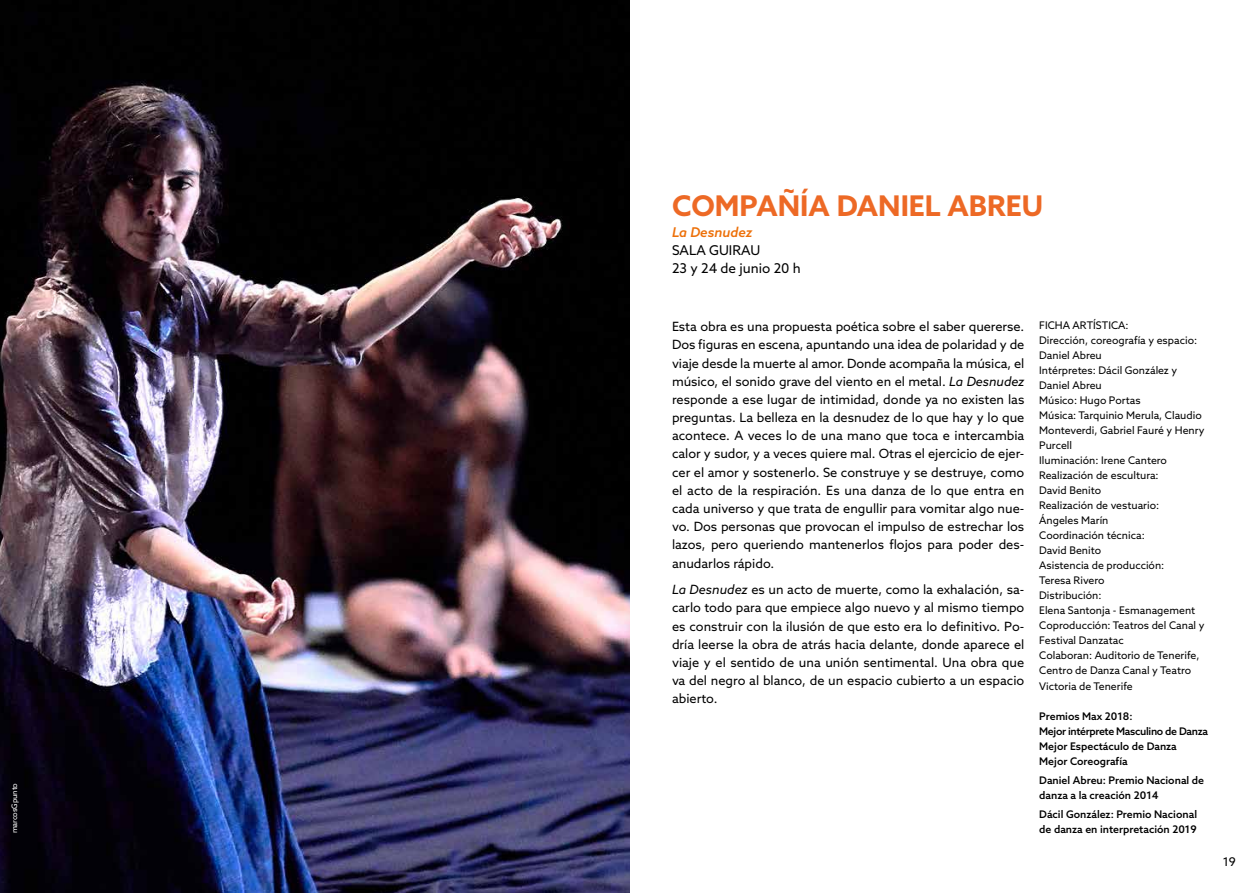
<style>
.page{position:relative;width:1259px;height:893px;background:#fff}
.page>*{position:absolute;margin:0;border:0;box-sizing:border-box;transform-origin:0 0}
.t1{font:700 28.5px "Azo Sans";color:#ed6925}
.t2{font:13.5px/18px "Azo Sans";color:#000}
.t3{font:italic 500 13.5px "Azo Sans";color:#ed7009}
.t4{font:12.75px/18.1px "Azo Sans";color:#000;text-align:justify}
.t5{font:12px "Azo Sans";color:#000}
.t6{font:10.5px/15px "Azo Sans";color:#000}
.t7{font:500 10.5px/15px "Azo Sans";color:#000}
.t8{font:7.5px "Azo Sans";letter-spacing:-.02em;color:#fff}
.s1{font-style:italic}
</style>
<div class="page">
<img style="left:0;top:0;width:629px;height:893px">
<p class="t8" style="left:10px;top:833px;width:52px;rotate:-90deg">marcosGpunto</p>
<h1 class="t1" style="left:672px;top:187px;width:372px">COMPAÑÍA DANIEL ABREU</h1>
<p class="t3" style="left:672px;top:223px;width:82px">La Desnudez</p>
<p class="t2" style="left:672px;top:241px;width:130px">SALA GUIRAU<br>23 y 24 de junio 20 h</p>
<p class="t4" style="left:672px;top:317px;width:354px">Esta obra es una propuesta poética sobre el saber quererse.<br>Dos figuras en escena, apuntando una idea de polaridad y de viaje desde la muerte al amor. Donde acompaña la música, el músico, el sonido grave del viento en el metal. <span class="s1">La Desnudez </span>responde a ese lugar de intimidad, donde ya no existen las preguntas. La belleza en la desnudez de lo que hay y lo que acontece. A veces lo de una mano que toca e intercambia calor y sudor, y a veces quiere mal. Otras el ejercicio de ejer&shy;cer el amor y sostenerlo. Se construye y se destruye, como el acto de la respiración. Es una danza de lo que entra en cada universo y que trata de engullir para vomitar algo nue&shy;vo. Dos personas que provocan el impulso de estrechar los lazos, pero queriendo mantenerlos flojos para poder des&shy;anudarlos rápido.</p>
<p class="t4" style="left:672px;top:580px;width:354px"><span class="s1">La Desnudez</span> es un acto de muerte, como la exhalación, sa&shy;carlo todo para que empiece algo nuevo y al mismo tiempo es construir con la ilusión de que esto era lo definitivo. Po&shy;dría leerse la obra de atrás hacia delante, donde aparece el viaje y el sentido de una unión sentimental. Una obra que va del negro al blanco, de un espacio cubierto a un espacio abierto.</p>
<p class="t6" style="left:1039px;top:318px;width:167px">FICHA ARTÍSTICA:<br>Dirección, coreografía y espacio:<br>Daniel Abreu<br>Intérpretes: Dácil González y<br>Daniel Abreu<br>Músico: Hugo Portas<br>Música: Tarquinio Merula, Claudio<br>Monteverdi, Gabriel Fauré y Henry<br>Purcell<br>Iluminación: Irene Cantero<br>Realización de escultura:<br>David Benito<br>Realización de vestuario:<br>Ángeles Marín<br>Coordinación técnica:<br>David Benito<br>Asistencia de producción:<br>Teresa Rivero<br>Distribución:<br>Elena Santonja - Esmanagement<br>Coproducción: Teatros del Canal y<br>Festival Danzatac<br>Colaboran: Auditorio de Tenerife,<br>Centro de Danza Canal y Teatro<br>Victoria de Tenerife</p>
<p class="t7" style="left:1039px;top:708px;width:170px">Premios Max 2018:<br>Mejor intérprete Masculino de Danza<br>Mejor Espectáculo de Danza<br>Mejor Coreografía</p>
<p class="t7" style="left:1039px;top:772px;width:166px">Daniel Abreu: Premio Nacional de danza a la creación 2014</p>
<p class="t7" style="left:1039px;top:807px;width:159px">Dácil González: Premio Nacional</p>
<p class="t7" style="left:1039px;top:822px;width:159px">de danza en interpretación 2019</p>
<p class="t5" style="left:1222px;top:854px;width:15px">19</p>
</div>
